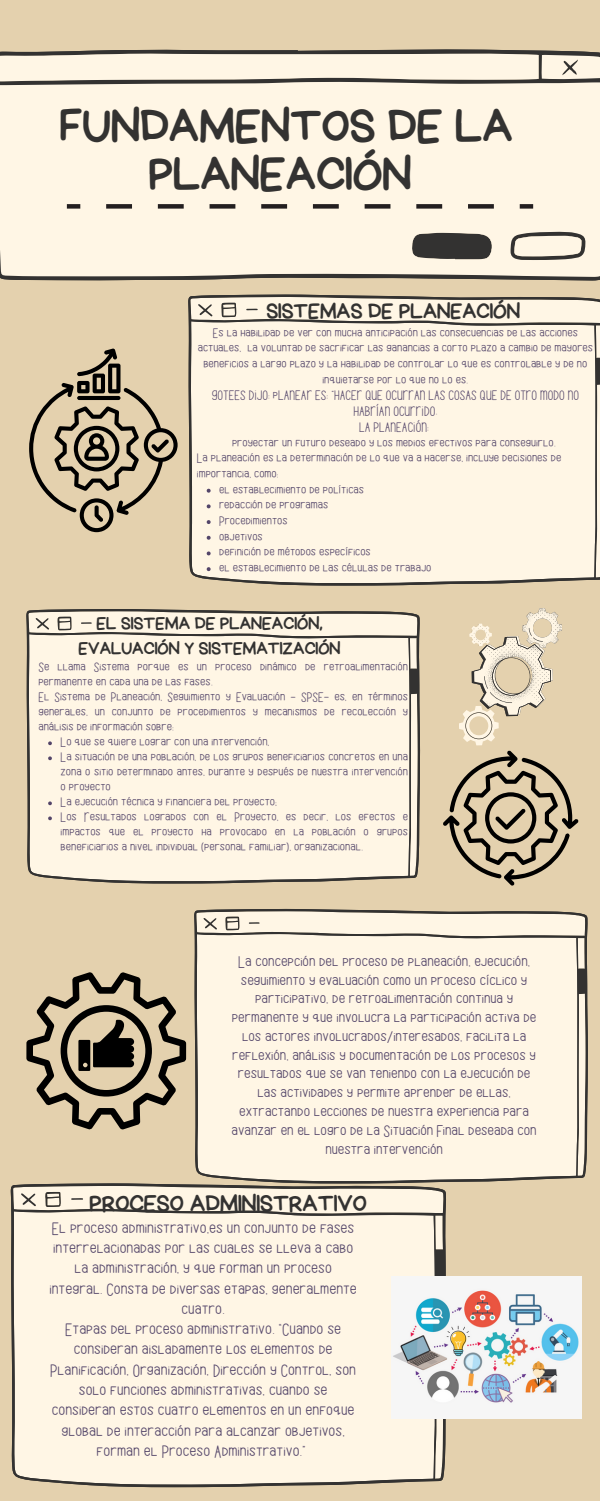
<style>
.page{position:relative;width:600px;height:1501px;background:#fff}
.page>*{position:absolute;margin:0;border:0;box-sizing:border-box;transform-origin:0 0}
.t1{font:47.7px/48.8px "Handyman";color:#333231;text-align:center}
.t2{font:24px "Handyman";color:#333231}
.t3{font:22px "Handyman";color:#333231}
.t4{font:18px/24.8px "Handyman";color:#333231;text-align:center}
.t5{font:17.1px/20.2px "Maely";color:#534569;text-align:center}
.t6{font:16.1px/18.8px "Maely";color:#534569;text-align:center}
.t7{font:13.1px/15px "Maely";color:#534569;text-align:justify}
</style>
<div class="page">
<div style="left:0;top:0;width:600px;height:1500px;background:#e4d1ae"></div>
<div style="left:188px;top:294px;width:412px;height:291px;background:#fff6e5"></div>
<svg style="left:0;top:49px;width:600px;height:231px;fill:#333231"></svg>
<div style="left:0;top:54px;width:600px;height:223px;background:#fff6e5"></div>
<div style="left:26px;top:609px;width:394px;height:274px;background:#fff6e5"></div>
<svg style="left:194px;top:908px;width:394px;height:275px;background:#f5ecdb"></svg>
<div style="left:11px;top:1183px;width:436px;height:303px;background:#fff6e5"></div>
<svg style="left:67px;top:204px;width:466px;height:4px;background:#938d84"></svg>
<svg style="left:29px;top:348px;width:149px;height:184px"></svg>
<svg style="left:443px;top:608px;width:136px;height:277px"></svg>
<svg style="left:26px;top:972px;width:160px;height:157px"></svg>
<img style="left:391px;top:1275px;width:191px;height:143px">
<svg style="left:48px;top:741px;width:4px;height:4px"></svg>
<svg style="left:48px;top:756px;width:4px;height:4px"></svg>
<svg style="left:48px;top:801px;width:4px;height:4px"></svg>
<svg style="left:48px;top:816px;width:4px;height:4px"></svg>
<svg style="left:207px;top:488px;width:4px;height:4px"></svg>
<svg style="left:207px;top:504px;width:4px;height:4px"></svg>
<svg style="left:207px;top:520px;width:4px;height:4px"></svg>
<svg style="left:207px;top:535px;width:4px;height:4px"></svg>
<svg style="left:207px;top:551px;width:4px;height:4px"></svg>
<svg style="left:207px;top:567px;width:4px;height:4px"></svg>
<p class="t1" style="left:60px;top:102px;width:455px">FUNDAMENTOS DE LA<br>PLANEACIÓN</p>
<p class="t3" style="left:266px;top:301px;width:255px">SISTEMAS DE PLANEACIÓN</p>
<p class="t7" style="left:198px;top:325px;width:397px;line-height:15.7px;text-align:center">Es la habilidad de ver con mucha anticipación las consecuencias de las acciones actuales, la voluntad de sacrificar las ganancias a corto plazo a cambio de mayores beneficios a largo plazo y la habilidad de controlar lo que es controlable y de no inquietarse por lo que no lo es.</p>
<p class="t7" style="left:212px;top:387px;width:369px;line-height:15.7px;text-align:center">GOTEES DIJO: pLANEAR ES: “HACER QUE OCURRAN LAS COSAS QUE DE OTRO MODO NO<br>HABRÍAN OCURRIDO.</p>
<p class="t7" style="left:359px;top:419px;width:71px">LA PLANEACIÓN:</p>
<p class="t7" style="left:232px;top:435px;width:325px">proyectar un futuro deseado y los medios efectivos para conseguirlo.</p>
<p class="t7" style="left:197px;top:450px;width:366px;line-height:15.7px">La planeación es la determinación de lo que va a hacerse, incluye decisiones de importancia, como:</p>
<p class="t7" style="left:219px;top:482px;width:146px">el establecimiento de políticas</p>
<p class="t7" style="left:219px;top:498px;width:111px">redacción de programas</p>
<p class="t7" style="left:219px;top:513px;width:70px">Procedimientos</p>
<p class="t7" style="left:219px;top:529px;width:45px">objetivos</p>
<p class="t7" style="left:219px;top:545px;width:153px">definición de métodos específicos</p>
<p class="t7" style="left:219px;top:560px;width:214px">el establecimiento de las células de trabajo</p>
<h3 class="t4" style="left:78px;top:611px;width:264px">EL SISTEMA DE PLANEACIÓN,<br>EVALUACIÓN Y SISTEMATIZACIÓN</h3>
<p class="t7" style="left:38px;top:659px;width:371px">Se llama Sistema porque es un proceso dinámico de retroalimentación permanente en cada una de las fases.</p>
<h1 class="t7" style="left:38px;top:689px;width:371px">El Sistema de Planeación, Seguimiento y Evaluación - SPSE- es, en términos generales, un conjunto de procedimientos y mecanismos de recolección y análisis de información sobre:</h1>
<p class="t7" style="left:61px;top:734px;width:210px">Lo que se quiere lograr con una intervención,</p>
<p class="t7" style="left:61px;top:749px;width:349px">La situación de una población, de los grupos beneficiarios concretos en una zona o sitio determinado antes, durante y después de nuestra intervención o proyecto</p>
<h2 class="t7" style="left:61px;top:794px;width:218px">La ejecución técnica y financiera del proyecto;</h2>
<p class="t7" style="left:61px;top:809px;width:349px">Los Resultados logrados con el Proyecto, es decir, los efectos e impactos que el proyecto ha provocado en la población o grupos beneficiarios a nivel individual (personal familiar), organizacional.</p>
<p class="t6" style="left:232px;top:952px;width:307px">La concepción del proceso de planeación, ejecución, seguimiento y evaluación como un proceso cíclico y participativo, de retroalimentación continua y permanente y que involucra la participación activa de los actores involucrados/interesados, facilita la reflexión, análisis y documentación de los procesos y resultados que se van teniendo con la ejecución de las actividades y permite aprender de ellas, extractando lecciones de nuestra experiencia para avanzar en el logro de la Situación Final deseada con nuestra intervención</p>
<p class="t2" style="left:90px;top:1191px;width:279px">PROCESO ADMINISTRATIVO</p>
<p class="t5" style="left:49px;top:1218px;width:309px">El proceso administrativo,es un conjunto de fases interrelacionadas por las cuales se lleva a cabo la administración, y que forman un proceso integral. Consta de diversas etapas, generalmente cuatro.<br>Etapas del proceso administrativo. “Cuando se consideran aisladamente los elementos de Planificación, Organización, Dirección y Control, son solo funciones administrativas, cuando se consideran estos cuatro elementos en un enfoque global de interacción para alcanzar objetivos, forman el Proceso Administrativo.”</p>
</div>
